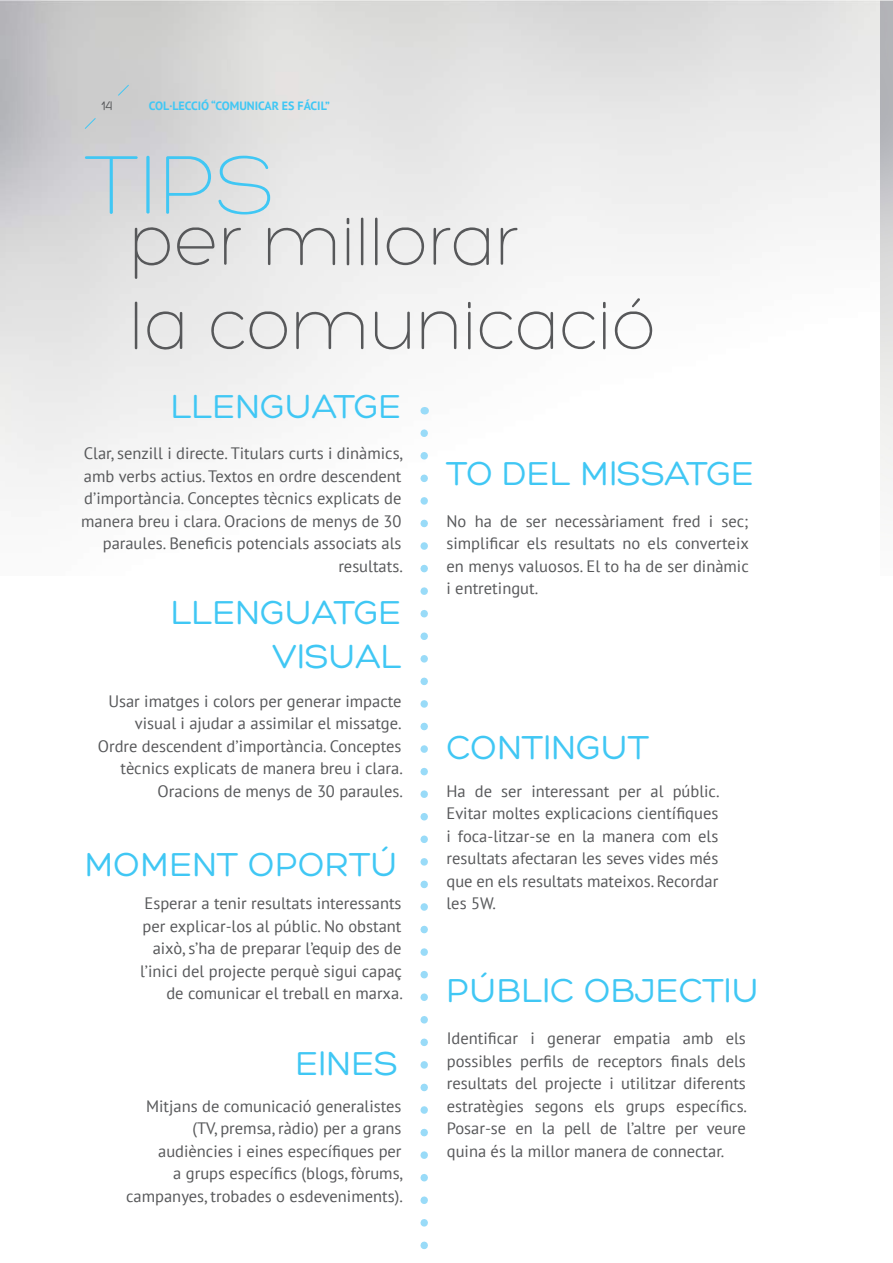
<style>
.page{position:relative;width:893px;height:1263px;background:#fff}
.page>*{position:absolute;margin:0;border:0;box-sizing:border-box;transform-origin:0 0}
.t1{font:300 90px "Hero";color:#40c7f4}
.t2{font:300 72px/84px "Hero";color:#57585a}
.t3{font:36px/43.2px "Hero";color:#40c7f4;text-align:right}
.t4{font:16.5px/22.5px "PT Sans";color:#57585a;text-align:right}
.t5{font:13.5px "Hero";color:#57585a}
.t6{font:700 12px "PT Sans";color:#40c7f4}
</style>
<div class="page">
<svg style="left:420px;top:433px;width:8px;height:817px"></svg>
<svg style="left:84px;top:117px;width:12px;height:13px"></svg>
<svg style="left:117px;top:84px;width:13px;height:12px"></svg>
<p class="t5" style="left:101px;top:99px;width:13px">14</p>
<p class="t6" style="left:149px;top:98px;width:183px">COL·LECCIÓ “COMUNICAR ES FÁCIL”</p>
<h1 class="t1" style="left:85px;top:139px;width:190px">TIPS</h1>
<h2 class="t2" style="left:129px;top:200px;width:528px">per millorar<br>la comunicació</h2>
<h3 class="t3" style="left:171px;top:385px;width:232px">LLENGUATGE</h3>
<p class="t4" style="left:81px;top:442px;width:323px">Clar, senzill i directe. Titulars curts i dinàmics, amb verbs actius. Textos en ordre descendent d’importància. Conceptes tècnics explicats de manera breu i clara. Oracions de menys de 30 paraules. Beneficis potencials associats als resultats.</p>
<h3 class="t3" style="left:171px;top:591px;width:232px">LLENGUATGE<br>VISUAL</h3>
<p class="t4" style="left:98px;top:689px;width:307px">Usar imatges i colors per generar impacte visual i ajudar a assimilar el missatge.<br>Ordre descendent d’importància. Conceptes tècnics explicats de manera breu i clara.<br>Oracions de menys de 30 paraules.</p>
<h3 class="t3" style="left:85px;top:843px;width:315px">MOMENT OPORTÚ</h3>
<p class="t4" style="left:140px;top:892px;width:264px">Esperar a tenir resultats interessants per explicar-los al públic. No obstant això, s’ha de preparar l’equip des de l’inici del projecte perquè sigui capaç de comunicar el treball en marxa.</p>
<h3 class="t3" style="left:296px;top:1042px;width:104px">EINES</h3>
<p class="t4" style="left:126px;top:1094px;width:278px">Mitjans de comunicació generalistes (TV, premsa, ràdio) per a grans audiències i eines específiques per<br>a grups específics (blogs, fòrums, campanyes, trobades o esdeveniments).</p>
<h3 class="t3" style="left:446px;top:452px;width:309px">TO DEL MISSATGE</h3>
<p class="t4" style="left:446px;top:509px;width:304px;text-align:justify">No ha de ser necessàriament fred i sec; simplificar els resultats no els converteix en menys valuosos. El to ha de ser dinàmic i entretingut.</p>
<h3 class="t3" style="left:446px;top:726px;width:204px">CONTINGUT</h3>
<p class="t4" style="left:446px;top:779px;width:275px;text-align:justify">Ha de ser interessant per al públic.<br>Evitar moltes explicacions científiques i foca-litzar-se en la manera com els resultats afectaran les seves vides més que en els resultats mateixos. Recordar les 5W.</p>
<h3 class="t3" style="left:446px;top:969px;width:314px">PÚBLIC OBJECTIU</h3>
<p class="t4" style="left:447px;top:1027px;width:302px;text-align:justify">Identificar i generar empatia amb els possibles perfils de receptors finals dels resultats del projecte i utilitzar diferents estratègies segons els grups específics.<br>Posar-se en la pell de l’altre per veure quina és la millor manera de connectar.</p>
</div>
